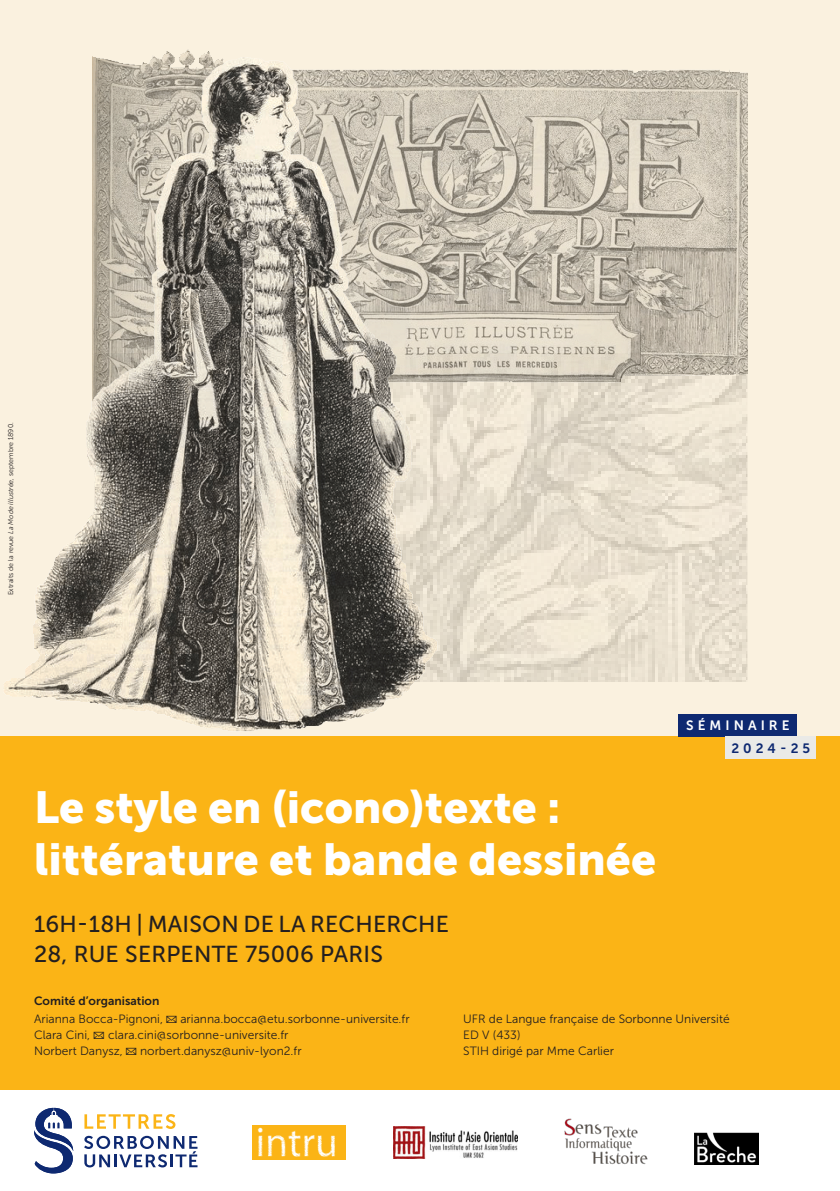
<style>
.page{position:relative;width:840px;height:1191px;background:#fff}
.page>*{position:absolute;margin:0;border:0;box-sizing:border-box;transform-origin:0 0}
.t1{font:44.6px/51.8px "Museo Sans 900";color:#fff}
.t2{font:23px/30px "Museo Sans 500";letter-spacing:.01em;color:#231f20}
.t3{font:13.6px/22.6px "Museo Sans 700";letter-spacing:.3em;color:#fff}
.t4{font:12px/16px "Museo Sans 300";color:#231f20}
.t5{font:7px "Museo Sans 300";color:#231f20}
.s1{font-style:italic}
.s2{color:#0e2971}
.s3{font-family:"Museo Sans 700"}
</style>
<div class="page">
<div style="left:0;top:0;width:839px;height:748px;background:#faf1df"></div>
<img style="left:460px;top:448px;width:287px;height:234px">
<img style="left:460px;top:69px;width:287px;height:379px">
<img style="left:4px;top:50px;width:456px;height:681px">
<svg style="left:84px;top:1114px;width:91px;height:15px"></svg>
<svg style="left:34px;top:1107px;width:40px;height:66px"></svg>
<svg style="left:84px;top:1135px;width:113px;height:32px"></svg>
<div style="left:0;top:736px;width:839px;height:353px;background:#fbb416"></div>
<img style="left:252px;top:1125px;width:93px;height:34px">
<img style="left:393px;top:1126px;width:124px;height:32px">
<img style="left:564px;top:1118px;width:83px;height:47px">
<img style="left:694px;top:1132px;width:64px;height:32px">
<div style="left:678px;top:714px;width:118px;height:22px;background:#0e2971"></div>
<div style="left:725px;top:736px;width:90px;height:23px;background:#eaeae7"></div>
<p class="t5" style="left:7px;top:595px;width:175px;rotate:-90deg">Extraits de la revue <span class="s1">La Mode illustrée,</span> septembre 1890.</p>
<p class="t1" style="left:34px;top:781px;width:623px">Le style en (icono)texte : littérature et bande dessinée</p>
<p class="t3" style="left:731px;top:714px;width:80px;text-indent:-45px">SÉMINAIRE<br><span class="s2">2024-25</span></p>
<p class="t2" style="left:34px;top:909px;width:416px">16H-18H | MAISON DE LA RECHERCHE<br>28, RUE SERPENTE 75006 PARIS</p>
<p class="t4" style="left:34px;top:991px;width:130px;line-height:18.8px"><span class="s3">Comité d’organisation<br></span>Arianna Bocca-Pignoni,</p>
<p class="t4" style="left:180px;top:1011px;width:231px">arianna.bocca@etu.sorbonne-universite.fr</p>
<p class="t4" style="left:34px;top:1027px;width:58px">Clara Cini,</p>
<p class="t4" style="left:34px;top:1027px;width:256px;text-indent:74px">clara.cini@sorbonne-universite.fr<br>Norbert Danysz,</p>
<p class="t4" style="left:140px;top:1043px;width:163px">norbert.danysz@univ-lyon2.fr</p>
<p class="t4" style="left:463px;top:1011px;width:268px">UFR de Langue française de Sorbonne Université<br>ED V (433)<br>STIH dirigé par Mme Carlier</p>
</div>
